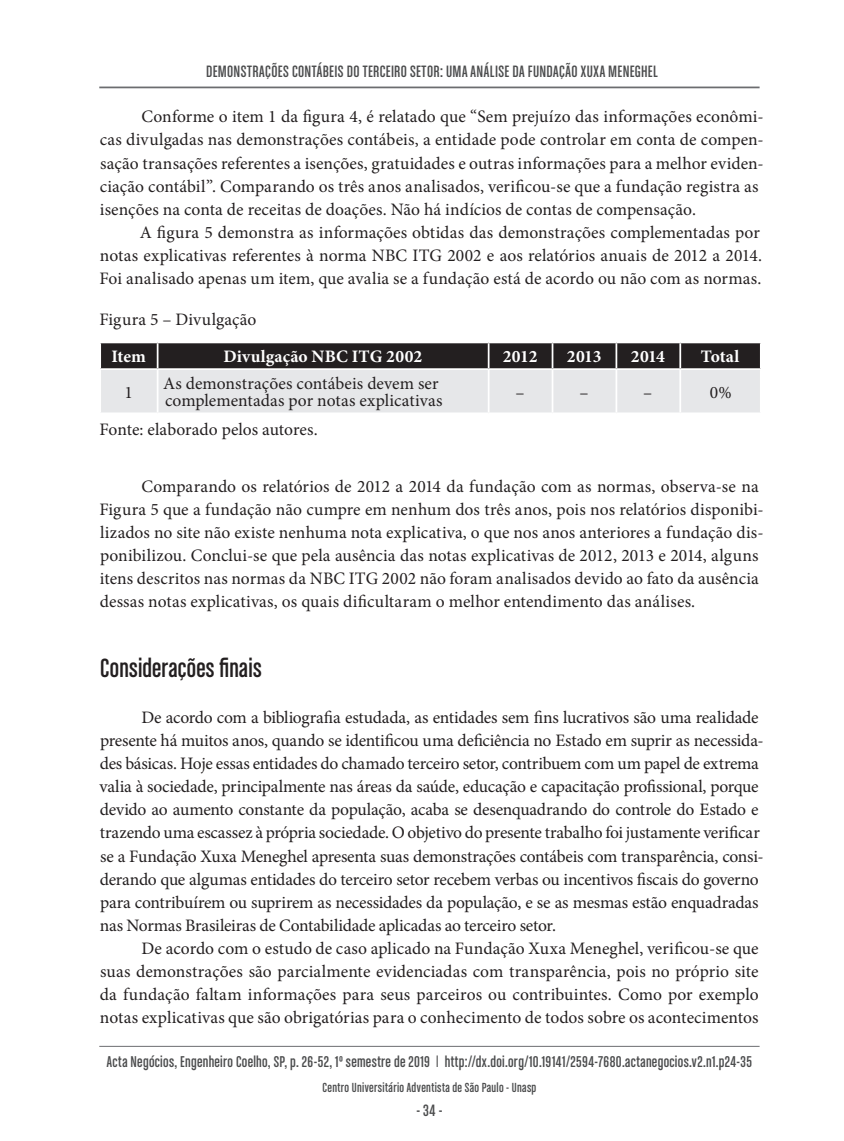
<style>
.page{position:relative;width:844px;height:1141px;background:#fff}
.page>*{position:absolute;margin:0;border:0;box-sizing:border-box;transform-origin:0 0}
.T2{font:28px "Chalet Comprime Cologne Sixty";letter-spacing:.01em;color:#231f20}
.Corpo_do_Texto{font:17.5px/23.1px "Minion Pro";letter-spacing:-.005em;color:#231f20}
.t1{font:17.5px "Chalet Comprime Cologne Sixty";letter-spacing:.02em;color:#4b4c4d}
.CELULA{font:17.5px/17.5px "Minion Pro";letter-spacing:.005em;color:#231f20}
.LEGENDA{font:17.5px "Minion Pro";color:#231f20}
.CABECALHO{font:700 17.5px "Minion Pro";letter-spacing:.005em;color:#fff}
.t2{font:16.62px "Chalet Comprime Cologne Sixty";letter-spacing:.02em;color:#4b4c4d}
.t3{font:14px "Chalet Comprime Cologne Sixty";letter-spacing:.03em;color:#4b4c4d}
</style>
<div class="page">
<hr style="left:99px;top:87px;width:660px;height:1px;background:#6c6d70">
<hr style="left:99px;top:1046px;width:660px;height:1px;background:#6c6d70">
<svg style="left:100px;top:342px;width:660px;height:70px;background:#9f9ea0"></svg>
<hr style="left:488px;top:342px;width:64px;height:1px;background:#fff">
<hr style="left:487px;top:343px;width:2px;height:25px;background:#fff">
<hr style="left:552px;top:342px;width:64px;height:1px;background:#fff">
<hr style="left:551px;top:343px;width:2px;height:25px;background:#fff">
<hr style="left:616px;top:342px;width:64px;height:1px;background:#fff">
<hr style="left:615px;top:343px;width:2px;height:25px;background:#fff">
<hr style="left:680px;top:342px;width:81px;height:1px;background:#fff">
<hr style="left:99px;top:368px;width:58px;height:2px;background:#fff">
<hr style="left:99px;top:370px;width:2px;height:42px;background:#fff">
<hr style="left:158px;top:368px;width:330px;height:2px;background:#fff">
<hr style="left:157px;top:370px;width:1px;height:42px;background:#fff">
<hr style="left:488px;top:368px;width:64px;height:2px;background:#fff">
<hr style="left:487px;top:370px;width:2px;height:42px;background:#fff">
<hr style="left:552px;top:368px;width:64px;height:2px;background:#fff">
<hr style="left:551px;top:370px;width:2px;height:42px;background:#fff">
<hr style="left:616px;top:368px;width:64px;height:2px;background:#fff">
<hr style="left:615px;top:370px;width:2px;height:42px;background:#fff">
<hr style="left:680px;top:368px;width:81px;height:2px;background:#fff">
<hr style="left:679px;top:370px;width:2px;height:42px;background:#fff">
<hr style="left:759px;top:370px;width:2px;height:42px;background:#fff">
<p class="t1" style="left:206px;top:62px;width:453px">DEMONSTRAÇÕES CONTÁBEIS DO TERCEIRO SETOR: UMA ANÁLISE DA FUNDAÇÃO XUXA MENEGHEL</p>
<p class="Corpo_do_Texto" style="left:100px;top:105px;width:665px;text-indent:42px">Conforme o item 1 da figura 4, é relatado que “Sem prejuízo das informações econômi&shy;cas divulgadas nas demonstrações contábeis, a entidade pode controlar em conta de compen&shy;sação transações referentes a isenções, gratuidades e outras informações para a melhor eviden&shy;ciação contábil”. Comparando os três anos analisados, verificou-se que a fundação registra as isenções na conta de receitas de doações. Não há indícios de contas de compensação.</p>
<p class="Corpo_do_Texto" style="left:99px;top:221px;width:664px;text-indent:40px">A figura 5 demonstra as informações obtidas das demonstrações complementadas por notas explicativas referentes à norma NBC ITG 2002 e aos relatórios anuais de 2012 a 2014.<br>Foi analisado apenas um item, que avalia se a fundação está de acordo ou não com as normas.</p>
<p class="LEGENDA" style="left:99px;top:307px;width:158px">Figura 5 – Divulgação</p>
<p class="CABECALHO" style="left:111px;top:344px;width:36px">Item</p>
<p class="CABECALHO" style="left:223px;top:344px;width:200px">Divulgação NBC ITG 2002</p>
<p class="CABECALHO" style="left:502px;top:344px;width:36px">2012</p>
<p class="CABECALHO" style="left:566px;top:344px;width:36px">2013</p>
<p class="CABECALHO" style="left:630px;top:344px;width:35px">2014</p>
<p class="CABECALHO" style="left:700px;top:344px;width:40px">Total</p>
<p class="CELULA" style="left:124px;top:383px;width:10px">1</p>
<p class="CELULA" style="left:163px;top:375px;width:281px">As demonstrações contábeis devem ser complementadas por notas explicativas</p>
<p class="CELULA" style="left:515px;top:383px;width:11px">–</p>
<p class="CELULA" style="left:579px;top:383px;width:11px">–</p>
<p class="CELULA" style="left:643px;top:383px;width:11px">–</p>
<p class="CELULA" style="left:709px;top:383px;width:23px">0%</p>
<p class="LEGENDA" style="left:99px;top:417px;width:220px">Fonte: elaborado pelos autores.</p>
<p class="Corpo_do_Texto" style="left:99px;top:475px;width:665px;text-indent:42px">Comparando os relatórios de 2012 a 2014 da fundação com as normas, observa-se na Figura 5 que a fundação não cumpre em nenhum dos três anos, pois nos relatórios disponibi&shy;lizados no site não existe nenhuma nota explicativa, o que nos anos anteriores a fundação dis&shy;ponibilizou. Conclui-se que pela ausência das notas explicativas de 2012, 2013 e 2014, alguns itens descritos nas normas da NBC ITG 2002 não foram analisados devido ao fato da ausência dessas notas explicativas, os quais dificultaram o melhor entendimento das análises.</p>
<p class="T2" style="left:100px;top:652px;width:163px">Considerações finais</p>
<p class="Corpo_do_Texto" style="left:99px;top:706px;width:665px;text-indent:42px">De acordo com a bibliografia estudada, as entidades sem fins lucrativos são uma realidade presente há muitos anos, quando se identificou uma deficiência no Estado em suprir as necessida&shy;des básicas. Hoje essas entidades do chamado terceiro setor, contribuem com um papel de extrema valia à sociedade, principalmente nas áreas da saúde, educação e capacitação profissional, porque devido ao aumento constante da população, acaba se desenquadrando do controle do Estado e trazendo uma escassez à própria sociedade. O objetivo do presente trabalho foi justamente verificar se a Fundação Xuxa Meneghel apresenta suas demonstrações contábeis com transparência, consi&shy;derando que algumas entidades do terceiro setor recebem verbas ou incentivos fiscais do governo para contribuírem ou suprirem as necessidades da população, e se as mesmas estão enquadradas nas Normas Brasileiras de Contabilidade aplicadas ao terceiro setor.</p>
<p class="Corpo_do_Texto" style="left:100px;top:937px;width:660px;text-align:justify;text-indent:42px">De acordo com o estudo de caso aplicado na Fundação Xuxa Meneghel, verificou-se que suas demonstrações são parcialmente evidenciadas com transparência, pois no próprio site da fundação faltam informações para seus parceiros ou contribuintes. Como por exemplo notas explicativas que são obrigatórias para o conhecimento de todos sobre os acontecimentos</p>
<p class="t2" style="left:107px;top:1053px;width:646px">Acta Negócios, Engenheiro Coelho, SP, p. 26-52, 1º semestre de 2019 | http://dx.doi.org/10.19141/2594-7680.actanegocios.v2.n1.p24-35</p>
<p class="t3" style="left:322px;top:1080px;width:215px">Centro Universitário Adventista de São Paulo - Unasp</p>
<p class="t1" style="left:416px;top:1101px;width:28px">- 34 -</p>
</div>
